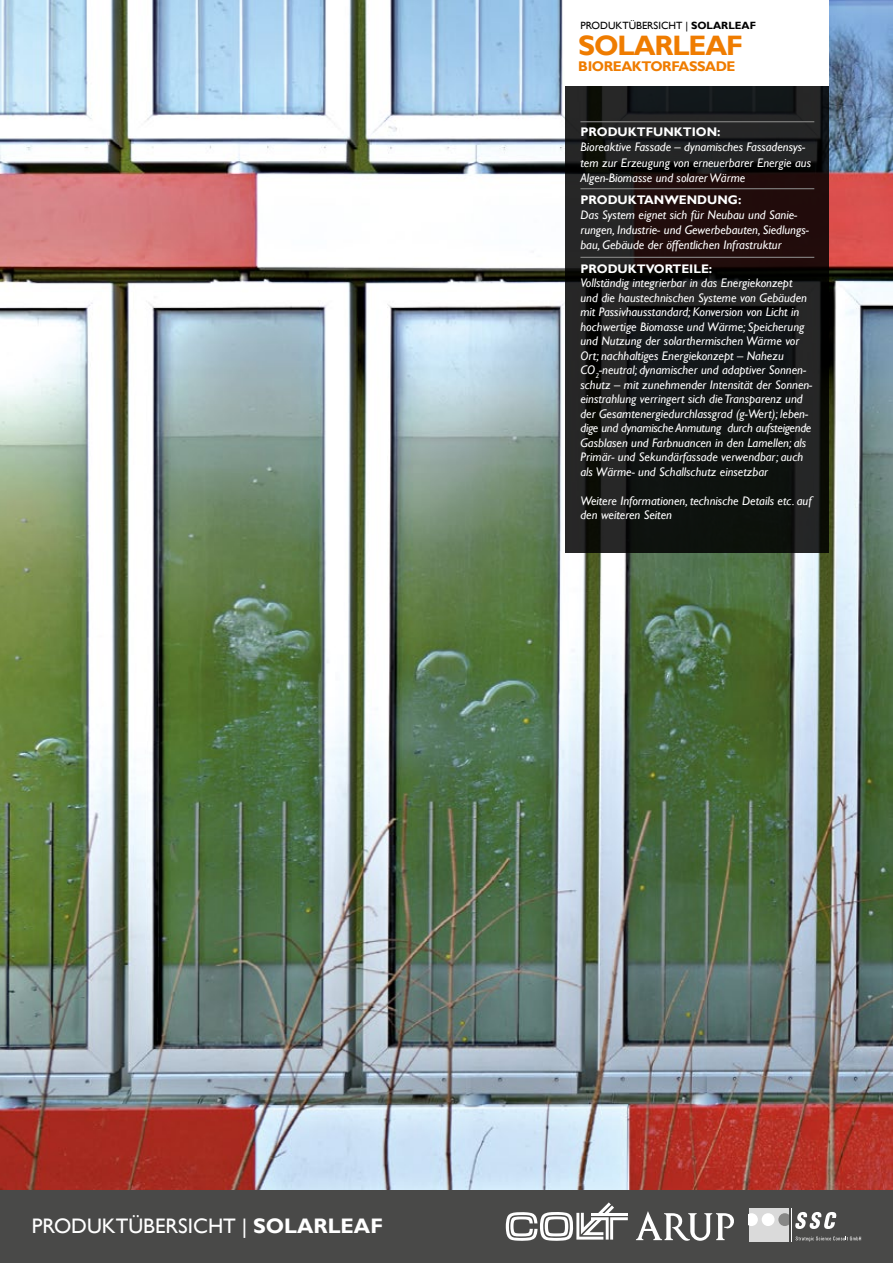
<style>
.page{position:relative;width:893px;height:1263px;background:#fff}
.page>*{position:absolute;margin:0;border:0;box-sizing:border-box;transform-origin:0 0}
.t1{font:700 28.05px "Gill Sans";letter-spacing:-.04em;color:#ef7c00}
.t2{font:21px "Gill Sans";color:#fff}
.t3{font:700 14.1px "Gill Sans";letter-spacing:-.03em;color:#ef7c00}
.t4{font:italic 12.45px/14.5px "Gill Sans";color:#fff}
.t5{font:700 12.45px "Gill Sans";color:#fff}
.t6{font:10.5px "Gill Sans";color:#000}
.s1{font-weight:700}
</style>
<div class="page">
<img style="left:0;top:0;width:893px;height:1191px">
<div style="left:0;top:1191px;width:893px;height:72px;background:#494948"></div>
<svg style="left:566px;top:85px;width:263px;height:468px"></svg>
<hr style="left:580px;top:121px;width:234px;height:1px;background:#878786">
<hr style="left:580px;top:188px;width:234px;height:1px;background:#878786">
<div style="left:566px;top:0;width:263px;height:85px;background:#fff"></div>
<hr style="left:580px;top:257px;width:234px;height:1px;background:#878786">
<svg style="left:506px;top:1202px;width:122px;height:39px"></svg>
<hr style="left:591px;top:1213px;width:37px;height:3px;background:#fff">
<div style="left:749px;top:1208px;width:40px;height:34px;background:#dadada"></div>
<svg style="left:778px;top:1213px;width:11px;height:13px"></svg>
<svg style="left:749px;top:1213px;width:9px;height:13px"></svg>
<svg style="left:795px;top:1212px;width:42px;height:17px"></svg>
<svg style="left:796px;top:1236px;width:65px;height:5px"></svg>
<div style="left:762px;top:1213px;width:12px;height:13px;background:#fff;border-radius:50%"></div>
<hr style="left:791px;top:1208px;width:1px;height:34px;background:#fff">
<svg style="left:636px;top:1211px;width:98px;height:30px"></svg>
<p class="t6" style="left:580px;top:19px;width:177px">PRODUKTÜBERSICHT | <span class="s1">SOLARLEAF</span></p>
<h1 class="t1" style="left:578px;top:29px;width:166px">SOLARLEAF</h1>
<p class="t3" style="left:578px;top:58px;width:159px">BIOREAKTORFASSADE</p>
<p class="t5" style="left:580px;top:124px;width:142px">PRODUKTFUNKTION:</p>
<p class="t4" style="left:580px;top:140px;width:232px;line-height:15.1px">Bioreaktive Fassade – dynamisches Fassadensys&shy;tem zur Erzeugung von erneuerbarer Energie aus<br>Algen-Biomasse und solarer Wärme</p>
<p class="t5" style="left:580px;top:192px;width:162px">PRODUKTANWENDUNG:</p>
<p class="t4" style="left:580px;top:207px;width:230px;line-height:15.1px">Das System eignet sich für Neubau und Sanie&shy;rungen, Industrie- und Gewerbebauten, Siedlungs&shy;bau, Gebäude der öffentlichen Infrastruktur</p>
<p class="t5" style="left:580px;top:261px;width:133px">PRODUKTVORTEILE:</p>
<p class="t4" style="left:580px;top:276px;width:233px">Vollständig integrierbar in das Energiekonzept und die haustechnischen Systeme von Gebäuden mit Passivhausstandard; Konversion von Licht in hochwertige Biomasse und Wärme; Speicherung und Nutzung der solarthermischen Wärme vor Ort; nachhaltiges Energiekonzept – Nahezu CO<sub>2</sub>-neutral; dynamischer und adaptiver Sonnen&shy;schutz – mit zunehmender Intensität der Sonnen&shy;einstrahlung verringert sich die Transparenz und der Gesamtenergiedurchlassgrad (g-Wert); leben&shy;dige und dynamische Anmutung durch aufsteigende Gasblasen und Farbnuancen in den Lamellen; als Primär- und Sekundärfassade verwendbar; auch als Wärme- und Schallschutz einsetzbar</p>
<p class="t4" style="left:580px;top:493px;width:233px">Weitere Informationen, technische Details etc. auf den weiteren Seiten</p>
<h2 class="t2" style="left:32px;top:1213px;width:353px">PRODUKTÜBERSICHT | <span class="s1">SOLARLEAF</span></h2>
</div>
